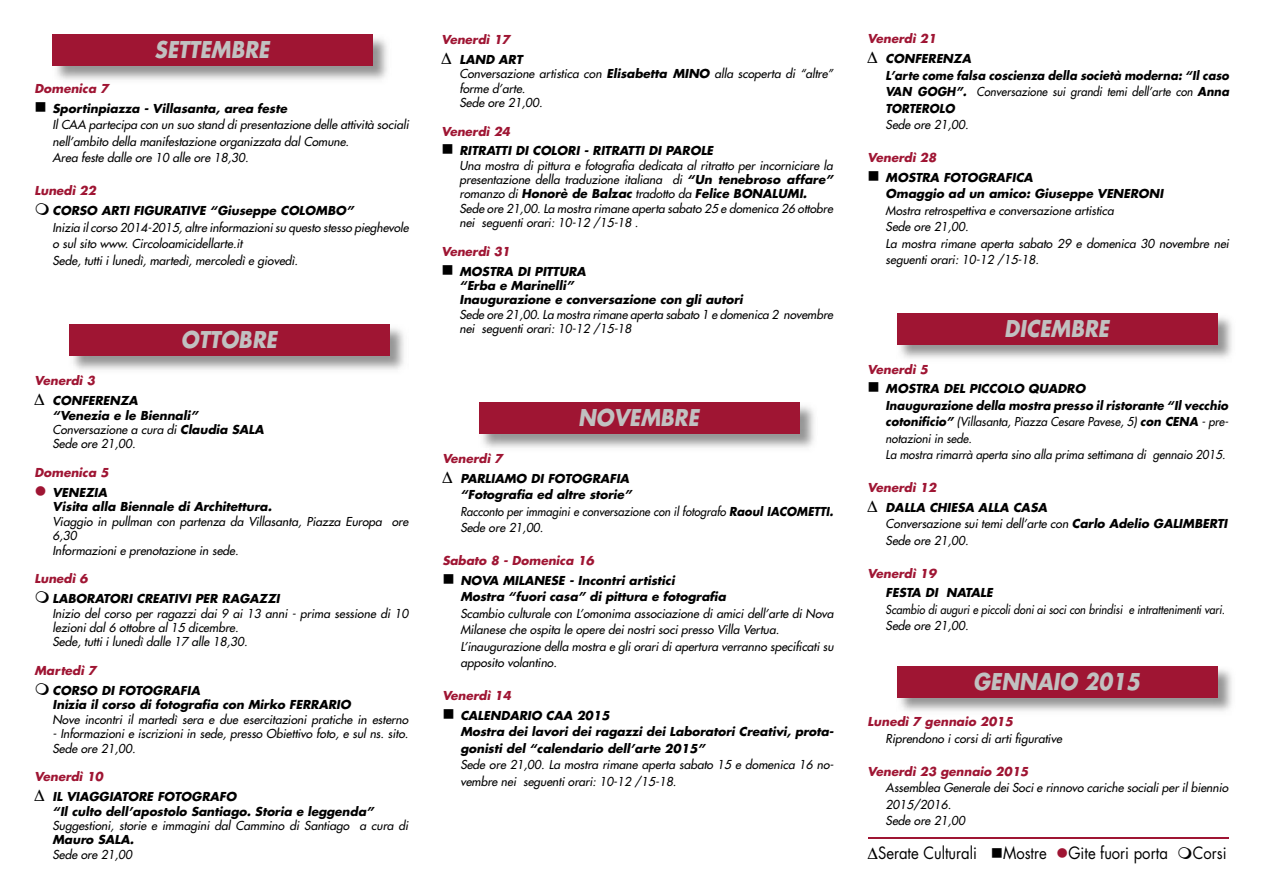
<style>
.page{position:relative;width:1263px;height:893px;background:#fff}
.page>*{position:absolute;margin:0;border:0;box-sizing:border-box;transform-origin:0 0}
.t1{font:italic 700 22.5px "Futura";color:#c1c1c1;scale:.9 1}
.t2{font:16.5px "Futura";color:#000;scale:.9 1}
.t3{font:italic 12px/16.5px "Futura";color:#000}
.t4{font:italic 700 12px/19.8px "Futura";color:#000}
.t5{font:italic 12px/16.5px "Futura";color:#000;scale:.96 1}
.t6{font:italic 700 12px/19.8px "Futura";color:#9f1533}
.t7{font:italic 700 12px/16.5px "Futura";color:#000;text-align:justify;scale:.94 1}
.t8{font:italic 12px/16.5px "Futura";color:#000;scale:.94 1}
.t9{font:italic 12px/16.5px "Futura";color:#000;scale:.9 1}
.s1{font-weight:700}
.s2{color:#9f1533}
.s3{font-family:"Times";font-weight:400;font-style:normal;font-size:16.5px}
.s4{font-family:"Times";font-weight:400;font-style:normal;font-size:16.5px;color:#000}
.s5{color:#000}
.s6{font-weight:400}
.s7{color:#fff}
.s8{font-family:"Times"}
</style>
<div class="page">
<hr style="left:868px;top:837px;width:361px;height:1px;background:#9f1533">
<img style="left:52px;top:34px;width:335px;height:46px">
<div style="left:53px;top:35px;width:320px;height:31px;background:#9f1533"></div>
<img style="left:69px;top:324px;width:335px;height:46px">
<div style="left:69px;top:325px;width:321px;height:31px;background:#9f1533"></div>
<img style="left:479px;top:402px;width:335px;height:46px">
<div style="left:479px;top:403px;width:321px;height:31px;background:#9f1533"></div>
<img style="left:897px;top:313px;width:335px;height:46px">
<div style="left:897px;top:314px;width:321px;height:31px;background:#9f1533"></div>
<img style="left:897px;top:666px;width:335px;height:45px">
<div style="left:897px;top:667px;width:321px;height:31px;background:#9f1533"></div>
<h1 class="t1" style="left:155px;top:33px;width:129px">SETTEMBRE</h1>
<p class="t6" style="left:35px;top:78px;width:76px">Domenica 7</p>
<p class="t3" style="left:53px;top:100px;width:358px;text-indent:-18px">■ <span class="s1">Sportinpiazza - Villasanta, area feste<br></span>Il CAA partecipa con un suo stand di presentazione delle attività sociali nell’ambito della manifestazione organizzata dal Comune.<br>Area feste dalle ore 10 alle ore 18,30.</p>
<p class="t6" style="left:35px;top:180px;width:63px">Lunedì 22</p>
<p class="t4" style="left:53px;top:200px;width:303px">CORSO ARTI FIGURATIVE “Giuseppe COLOMBO”</p>
<p class="t3" style="left:53px;top:219px;width:358px">Inizia il corso 2014-2015, altre informazioni su questo stesso pieghevole o sul sito www. Circoloamicidellarte.it<br>Sede, tutti i lunedì, martedì, mercoledì e giovedì.</p>
<h1 class="t1" style="left:181px;top:324px;width:108px">OTTOBRE</h1>
<p class="t4" style="left:35px;top:371px;width:105px"><span class="s2">Venerdì 3<br></span><span class="s3">∆</span> CONFERENZA</p>
<p class="t3" style="left:53px;top:408px;width:213px;line-height:14.4px"><span class="s1">“Venezia e le Biennali”<br></span>Conversazione a cura di <span class="s1">Claudia SALA<br></span>Sede ore 21,00.</p>
<p class="t6" style="left:35px;top:462px;width:76px">Domenica 5</p>
<p class="t4" style="left:53px;top:485px;width:221px;line-height:14.4px;text-indent:-18px"><span class="s2">●</span> VENEZIA<br>Visita alla Biennale di Architettura.</p>
<p class="t3" style="left:53px;top:514px;width:357px;line-height:14.4px">Viaggio in pullman con partenza da Villasanta, Piazza Europa ore<br>6,30<br>Informazioni e prenotazione in sede.</p>
<p class="t6" style="left:35px;top:569px;width:55px">Lunedì 6</p>
<p class="t4" style="left:53px;top:588px;width:229px">LABORATORI CREATIVI PER RAGAZZI</p>
<p class="t3" style="left:53px;top:606px;width:357px;line-height:14.4px">Inizio del corso per ragazzi dai 9 ai 13 anni - prima sessione di 10 lezioni dal 6 ottobre al 15 dicembre.<br>Sede, tutti i lunedì dalle 17 alle 18,30.</p>
<p class="t6" style="left:35px;top:660px;width:63px">Martedì 7</p>
<p class="t4" style="left:53px;top:683px;width:300px;line-height:14.4px">CORSO DI FOTOGRAFIA<br>Inizia il corso di fotografia con Mirko FERRARIO</p>
<p class="t3" style="left:53px;top:711px;width:357px">Nove incontri il martedì sera e due esercitazioni pratiche in esterno</p>
<p class="t3" style="left:53px;top:726px;width:357px;line-height:14.4px">- Informazioni e iscrizioni in sede, presso Obiettivo foto, e sul ns. sito.<br>Sede ore 21,00.</p>
<p class="t4" style="left:35px;top:767px;width:203px"><span class="s2">Venerdì 10<br></span><span class="s3">∆</span> IL VIAGGIATORE FOTOGRAFO</p>
<p class="t4" style="left:53px;top:801px;width:323px">“Il culto dell’apostolo Santiago. Storia e leggenda”</p>
<p class="t3" style="left:53px;top:817px;width:357px">Suggestioni, storie e immagini dal Cammino di Santiago a cura di</p>
<p class="t4" style="left:53px;top:830px;width:83px">Mauro SALA.</p>
<p class="t3" style="left:53px;top:846px;width:81px">Sede ore 21,00</p>
<p class="t6" style="left:441px;top:29px;width:82px">Venerdì 17 <span class="s4">∆</span> <span class="s5">LAND ART</span></p>
<p class="t3" style="left:459px;top:66px;width:375px;line-height:14.4px">Conversazione artistica con <span class="s1">Elisabetta MINO</span> alla scoperta di “altre” forme d’arte.<br>Sede ore 21,00.</p>
<p class="t6" style="left:441px;top:121px;width:70px">Venerdì 24</p>
<p class="t3" style="left:459px;top:144px;width:375px;line-height:14.4px;text-indent:-18px">■ <span class="s1">RITRATTI DI COLORI - RITRATTI DI PAROLE<br></span>Una mostra di pittura e fotografia dedicata al ritratto per incorniciare la presentazione della traduzione italiana di <span class="s1">“Un tenebroso affare” </span>romanzo di <span class="s1">Honorè de Balzac</span> tradotto da <span class="s1">Felice BONALUMI.<br></span>Sede ore 21,00. La mostra rimane aperta sabato 25 e domenica 26 ottobre nei seguenti orari: 10-12 /15-18 .</p>
<p class="t6" style="left:441px;top:241px;width:70px">Venerdì 31</p>
<p class="t4" style="left:459px;top:263px;width:285px;line-height:14.4px;text-indent:-18px">■ MOSTRA DI PITTURA<br>“Erba e Marinelli”<br>Inaugurazione e conversazione con gli autori</p>
<p class="t3" style="left:459px;top:307px;width:375px;line-height:14.4px">Sede ore 21,00. La mostra rimane aperta sabato 1 e domenica 2 novembre nei seguenti orari: 10-12 /15-18</p>
<h1 class="t1" style="left:578px;top:402px;width:136px">NOVEMBRE</h1>
<p class="t4" style="left:442px;top:448px;width:188px"><span class="s2">Venerdì 7<br></span><span class="s3">∆</span> PARLIAMO DI FOTOGRAFIA</p>
<p class="t8" style="left:460px;top:486px;width:398px"><span class="s1">“Fotografia ed altre storie”<br></span>Racconto per immagini e conversazione con il fotografo <span class="s1">Raoul IACOMETTI.<br></span>Sede ore 21,00.</p>
<p class="t6" style="left:442px;top:550px;width:153px">Sabato 8 - Domenica 16</p>
<p class="t4" style="left:460px;top:571px;width:267px;line-height:16.5px;text-indent:-18px">■ NOVA MILANESE - Incontri artistici<br>Mostra “fuori casa” di pittura e fotografia</p>
<p class="t3" style="left:460px;top:605px;width:375px">Scambio culturale con L’omonima associazione di amici dell’arte di Nova Milanese che ospita le opere dei nostri soci presso Villa Vertua.<br>L’inaugurazione della mostra e gli orari di apertura verranno specificati su apposito volantino.</p>
<p class="t6" style="left:442px;top:685px;width:70px">Venerdì 14</p>
<p class="t4" style="left:460px;top:706px;width:375px;line-height:16.5px;text-indent:-18px">■ CALENDARIO CAA 2015<br>Mostra dei lavori dei ragazzi dei Laboratori Creativi, prota&shy;gonisti del “calendario dell’arte 2015”</p>
<p class="t3" style="left:460px;top:756px;width:375px">Sede ore 21,00. La mostra rimane aperta sabato 15 e domenica 16 no&shy;vembre nei seguenti orari: 10-12 /15-18.</p>
<p class="t4" style="left:867px;top:29px;width:105px"><span class="s2">Venerdì 21<br></span><span class="s3">∆</span> CONFERENZA</p>
<p class="t7" style="left:885px;top:67px;width:367px">L’arte come falsa coscienza della società moderna: “Il caso VAN GOGH”. <span class="s6">Conversazione sui grandi temi dell’arte con</span> Anna TORTEROLO</p>
<p class="t3" style="left:885px;top:116px;width:84px">Sede ore 21,00.</p>
<p class="t6" style="left:867px;top:148px;width:70px">Venerdì 28</p>
<p class="t4" style="left:885px;top:169px;width:279px;line-height:16.5px;text-indent:-18px">■ MOSTRA FOTOGRAFICA<br>Omaggio ad un amico: Giuseppe VENERONI</p>
<p class="t3" style="left:885px;top:202px;width:345px">Mostra retrospettiva e conversazione artistica<br>Sede ore 21,00.<br>La mostra rimane aperta sabato 29 e domenica 30 novembre nei seguenti orari: 10-12 /15-18.</p>
<h1 class="t1" style="left:1004px;top:313px;width:118px">DICEMBRE</h1>
<p class="t6" style="left:867px;top:359px;width:62px">Venerdì 5</p>
<p class="t5" style="left:885px;top:380px;width:359px;text-indent:-18px">■ <span class="s1">MOSTRA DEL PICCOLO QUADRO<br>Inaugurazione della mostra presso il ristorante “Il vecchio cotonificio”</span> (Villasanta, Piazza Cesare Pavese, 5) <span class="s1">con CENA</span> - pre&shy;notazioni in sede.<br>La mostra rimarrà aperta sino alla prima settimana di gennaio 2015.</p>
<p class="t4" style="left:867px;top:477px;width:181px"><span class="s2">Venerdì 12<br></span><span class="s3">∆</span> DALLA CHIESA ALLA CASA</p>
<p class="t3" style="left:885px;top:516px;width:343px">Conversazione sui temi dell’arte con <span class="s1">Carlo Adelio GALIMBERTI<br></span>Sede ore 21,00.</p>
<p class="t6" style="left:867px;top:563px;width:70px">Venerdì 19</p>
<p class="t9" style="left:885px;top:585px;width:378px;text-indent:-18px"><span class="s7">■</span> <span class="s1">FESTA DI NATALE<br></span>Scambio di auguri e piccoli doni ai soci con brindisi e intrattenimenti vari.<br>Sede ore 21,00.</p>
<h1 class="t1" style="left:973px;top:665px;width:187px">GENNAIO 2015</h1>
<p class="t6" style="left:867px;top:712px;width:147px">Lunedì 7 gennaio 2015</p>
<p class="t3" style="left:885px;top:730px;width:178px">Riprendono i corsi di arti figurative</p>
<p class="t6" style="left:867px;top:761px;width:162px">Venerdì 23 gennaio 2015</p>
<p class="t3" style="left:885px;top:780px;width:344px">Assemblea Generale dei Soci e rinnovo cariche sociali per il biennio<br>2015/2016.<br>Sede ore 21,00</p>
<h2 class="t2" style="left:868px;top:841px;width:335px"><span class="s8">∆</span>Serate Culturali ■Mostre <span class="s2">●</span>Gite fuori porta</h2>
<h2 class="t2" style="left:1193px;top:841px;width:39px">Corsi</h2>
</div>
